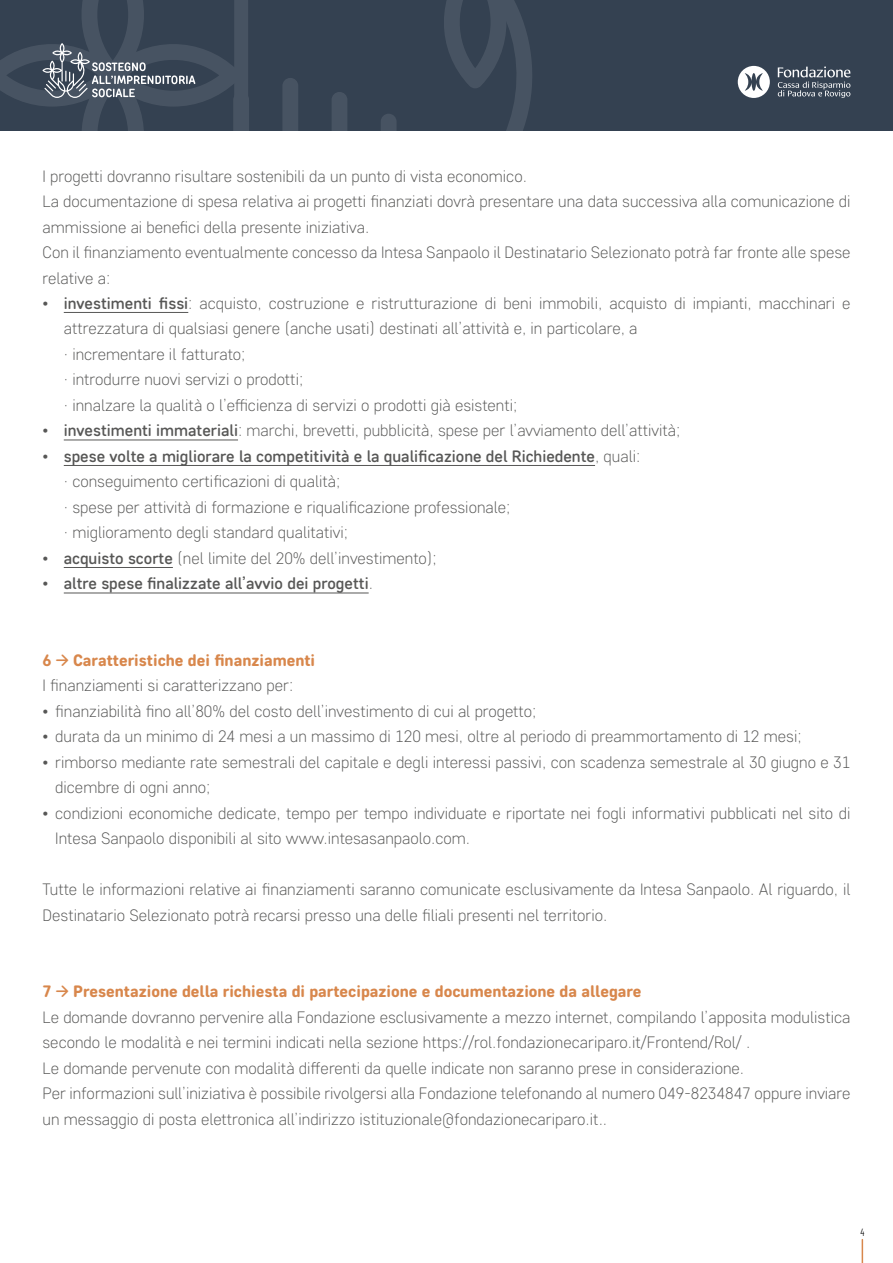
<style>
.page{position:relative;width:893px;height:1263px;background:#fff}
.page>*{position:absolute;margin:0;border:0;box-sizing:border-box;transform-origin:0 0}
.t1{font:300 16.5px/25.5px "Core Sans DS25";color:#575756}
.t2{font:500 16.5px "Core Sans DS45";color:#575756}
.t3{font:800 16.5px "Core Sans DS65";color:#d8874c}
.t4{font:300 10.5px "Barlow Condensed";color:#000}
.s1{font-family:"Core Sans DS45";font-weight:500}
.s2{font-family:"Core Sans DS25";font-weight:300}
.s3{font-family:"neue UXUI Icons Rounded";font-weight:900}
</style>
<div class="page">
<div style="left:0;top:0;width:893px;height:130px;background:#344151"></div>
<svg style="left:444px;top:0;width:88px;height:130px"></svg>
<svg style="left:738px;top:66px;width:32px;height:32px"></svg>
<svg style="left:778px;top:66px;width:72px;height:32px"></svg>
<svg style="left:862px;top:1239px;width:1px;height:24px"></svg>
<svg style="left:0;top:0;width:397px;height:130px"></svg>
<hr style="left:64px;top:312px;width:124px;height:1px;background:#575756">
<hr style="left:64px;top:440px;width:174px;height:1px;background:#575756">
<hr style="left:64px;top:465px;width:531px;height:1px;background:#575756">
<hr style="left:64px;top:567px;width:109px;height:1px;background:#575756">
<hr style="left:64px;top:593px;width:305px;height:1px;background:#575756">
<p class="t1" style="left:43px;top:162px;width:809px">I progetti dovranno risultare sostenibili da un punto di vista economico.<br>La documentazione di spesa relativa ai progetti finanziati dovrà presentare una data successiva alla comunicazione di ammissione ai benefici della presente iniziativa.<br>Con il finanziamento eventualmente concesso da Intesa Sanpaolo il Destinatario Selezionato potrà far fronte alle spese relative a:</p>
<p class="t1" style="left:64px;top:290px;width:788px;text-indent:-21px">• <span class="s1">investimenti fissi</span>: acquisto, costruzione e ristrutturazione di beni immobili, acquisto di impianti, macchinari e attrezzatura di qualsiasi genere (anche usati) destinati all’attività e, in particolare, a<br>∙ incrementare il fatturato;<br>∙ introdurre nuovi servizi o prodotti;<br>∙ innalzare la qualità o l’efficienza di servizi o prodotti già esistenti;</p>
<p class="t1" style="left:43px;top:417px;width:639px">• <span class="s1">investimenti immateriali</span>: marchi, brevetti, pubblicità, spese per l’avviamento dell’attività;</p>
<p class="t2" style="left:43px;top:445px;width:599px"><span class="s2">•</span> spese volte a migliorare la competitività e la qualificazione del Richiedente<span class="s2">, quali:</span></p>
<p class="t1" style="left:64px;top:468px;width:448px">∙ conseguimento certificazioni di qualità;<br>∙ spese per attività di formazione e riqualificazione professionale; ∙ miglioramento degli standard qualitativi;</p>
<p class="t1" style="left:43px;top:545px;width:396px">• <span class="s1">acquisto scorte</span> (nel limite del 20% dell’investimento);</p>
<p class="t2" style="left:43px;top:573px;width:332px"><span class="s2">•</span> altre spese finalizzate all’avvio dei progetti<span class="s2">.</span></p>
<p class="t3" style="left:43px;top:649px;width:274px">6 <span class="s3">→</span> Caratteristiche dei finanziamenti</p>
<p class="t1" style="left:43px;top:672px;width:252px">I finanziamenti si caratterizzano per:</p>
<p class="t1" style="left:43px;top:698px;width:495px">• finanziabilità fino all’80% del costo dell’investimento di cui al progetto;</p>
<p class="t1" style="left:43px;top:723px;width:761px">• durata da un minimo di 24 mesi a un massimo di 120 mesi, oltre al periodo di preammortamento di 12 mesi;</p>
<p class="t1" style="left:55px;top:749px;width:797px;text-indent:-13px">• rimborso mediante rate semestrali del capitale e degli interessi passivi, con scadenza semestrale al 30 giugno e 31 dicembre di ogni anno;</p>
<p class="t1" style="left:55px;top:800px;width:797px;text-indent:-13px">• condizioni economiche dedicate, tempo per tempo individuate e riportate nei fogli informativi pubblicati nel sito di<br>Intesa Sanpaolo disponibili al sito www.intesasanpaolo.com.</p>
<p class="t1" style="left:43px;top:876px;width:809px">Tutte le informazioni relative ai finanziamenti saranno comunicate esclusivamente da Intesa Sanpaolo. Al riguardo, il<br>Destinatario Selezionato potrà recarsi presso una delle filiali presenti nel territorio.</p>
<p class="t3" style="left:43px;top:981px;width:600px">7 <span class="s3">→</span> Presentazione della richiesta di partecipazione e documentazione da allegare</p>
<p class="t1" style="left:43px;top:1004px;width:809px">Le domande dovranno pervenire alla Fondazione esclusivamente a mezzo internet, compilando l’apposita modulistica secondo le modalità e nei termini indicati nella sezione https://rol.fondazionecariparo.it/Frontend/Rol/ .<br>Le domande pervenute con modalità differenti da quelle indicate non saranno prese in considerazione.<br>Per informazioni sull’iniziativa è possibile rivolgersi alla Fondazione telefonando al numero 049-8234847 oppure inviare un messaggio di posta elettronica all’indirizzo istituzionale@fondazionecariparo.it..</p>
<p class="t4" style="left:860px;top:1226px;width:6px">4</p>
</div>
